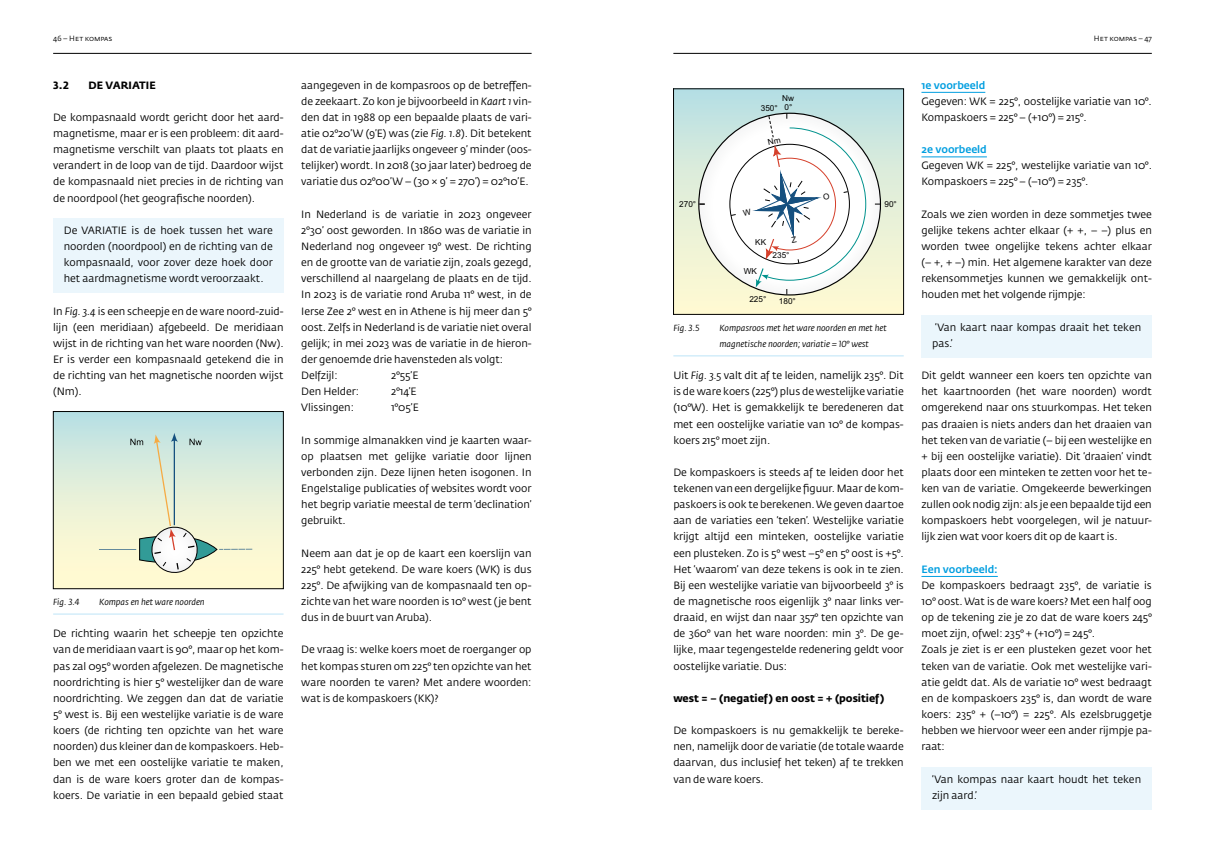
<style>
.page{position:relative;width:1205px;height:851px;background:#fff}
.page>*{position:absolute;margin:0;border:0;box-sizing:border-box;transform-origin:0 0}
.t1{font:10.5px/16.1px "Fedra Sans Std";letter-spacing:-.005em;color:#000;text-align:justify}
.t2{font:700 10.5px "Fedra Sans Std";letter-spacing:-.005em;color:#000}
.t3{font:500 10.5px "Fedra Sans Std";letter-spacing:-.005em;color:#009ee0}
.t4{font:italic 8.75px/16.1px "Fedra Sans Std";letter-spacing:-.005em;color:#000}
.t5{font:8.25px "Arial";color:#000}
.t6{font:7.5px "Fedra Sans Std";color:#000}
.s1{font-style:italic}
</style>
<div class="page">
<hr style="left:53px;top:53px;width:478px;height:1px;background:#000">
<hr style="left:673px;top:53px;width:479px;height:1px;background:#000">
<div style="left:53px;top:218px;width:230px;height:75px;background:#ebf6fc"></div>
<svg style="left:55px;top:413px;width:226px;height:173px;background:#deebd7"></svg>
<hr style="left:99px;top:549px;width:37px;height:1px;background:#15507f">
<div style="left:53px;top:411px;width:230px;height:177px;border:1px solid #000"></div>
<hr style="left:53px;top:613px;width:230px;height:1px;background:#bde4f7">
<svg style="left:675px;top:91px;width:227px;height:221px;background:#dbebd8"></svg>
<svg style="left:699px;top:113px;width:181px;height:182px"></svg>
<svg style="left:730px;top:213px;width:7px;height:3px"></svg>
<div style="left:673px;top:89px;width:231px;height:225px;border:1px solid #000"></div>
<hr style="left:673px;top:355px;width:231px;height:1px;background:#bde4f7">
<hr style="left:921px;top:92px;width:64px;height:1px;background:#009ee0">
<hr style="left:921px;top:157px;width:66px;height:1px;background:#009ee0">
<div style="left:921px;top:315px;width:231px;height:42px;background:#ebf6fc"></div>
<hr style="left:921px;top:576px;width:77px;height:1px;background:#009ee0">
<div style="left:921px;top:767px;width:231px;height:42px;background:#ebf6fc"></div>
<svg style="left:743px;top:113px;width:123px;height:181px"></svg>
<p class="t6" style="left:53px;top:34px;width:61px">46 – Het kompas</p>
<p class="t6" style="left:1094px;top:34px;width:59px">Het kompas – 47</p>
<p class="t1" style="left:301px;top:77px;width:232px">aangegeven in de kompasroos op de betreffen&shy;de zeekaart. Zo kon je bijvoorbeeld in <span class="s1">Kaart 1</span> vin&shy;den dat in 1988 op een bepaalde plaats de vari&shy;atie 02°20’W (9’E) was (zie <span class="s1">Fig. 1.8</span>). Dit betekent dat de variatie jaarlijks ongeveer 9’ minder (oos&shy;telijker) wordt. In 2018 (30 jaar later) bedroeg de variatie dus 02°00’W – (30 × 9’ = 270’) = 02°10’E.</p>
<p class="t1" style="left:301px;top:206px;width:232px;text-align:left">In Nederland is de variatie in 2023 ongeveer 2°30’ oost geworden. In 1860 was de variatie in Nederland nog ongeveer 19° west. De richting en de grootte van de variatie zijn, zoals gezegd, verschillend al naargelang de plaats en de tijd.<br>In 2023 is de variatie rond Aruba 11° west, in de Ierse Zee 2° west en in Athene is hij meer dan 5° oost. Zelfs in Nederland is de variatie niet overal gelijk; in mei 2023 was de variatie in de hieron&shy;der genoemde drie havensteden als volgt:<br>Delfzijl:</p>
<p class="t3" style="left:921px;top:78px;width:65px">1e voorbeeld</p>
<p class="t1" style="left:921px;top:93px;width:232px">Gegeven: WK = 225°, oostelijke variatie van 10°.<br>Kompaskoers = 225° – (+10°) = 215°.</p>
<p class="t3" style="left:921px;top:143px;width:67px">2e voorbeeld</p>
<p class="t1" style="left:921px;top:157px;width:232px">Gegeven WK = 225°, westelijke variatie van 10°.<br>Kompaskoers = 225° – (–10°) = 235°.</p>
<p class="t1" style="left:921px;top:206px;width:232px">Zoals we zien worden in deze sommetjes twee gelijke tekens achter elkaar (+ +, – –) plus en worden twee ongelijke tekens achter elkaar (– +, + –) min. Het algemene karakter van deze rekensommetjes kunnen we gemakkelijk ont&shy;houden met het volgende rijmpje:</p>
<p class="t1" style="left:932px;top:319px;width:211px">‘Van kaart naar kompas draait het teken pas.’</p>
<p class="t1" style="left:921px;top:367px;width:232px">Dit geldt wanneer een koers ten opzichte van het kaartnoorden (het ware noorden) wordt omgerekend naar ons stuurkompas. Het teken pas draaien is niets anders dan het draaien van het teken van de variatie (– bij een westelijke en + bij een oostelijke variatie). Dit ‘draaien’ vindt plaats door een minteken te zetten voor het te&shy;ken van de variatie. Omgekeerde bewerkingen zullen ook nodig zijn: als je een bepaalde tijd een kompaskoers hebt voorgelegen, wil je natuur&shy;lijk zien wat voor koers dit op de kaart is.</p>
<p class="t3" style="left:921px;top:562px;width:78px">Een voorbeeld:</p>
<p class="t1" style="left:921px;top:577px;width:232px;text-align:left">De kompaskoers bedraagt 235°, de variatie is 10° oost. Wat is de ware koers? Met een half oog op de tekening zie je zo dat de ware koers 245° moet zijn, ofwel: 235° + (+10°) = 245°.<br>Zoals je ziet is er een plusteken gezet voor het teken van de variatie. Ook met westelijke vari&shy;atie geldt dat. Als de variatie 10° west bedraagt en de kompaskoers 235° is, dan wordt de ware koers: 235° + (–10°) = 225°. Als ezelsbruggetje hebben we hiervoor weer een ander rijmpje pa&shy;raat:</p>
<p class="t1" style="left:932px;top:770px;width:211px">‘Van kompas naar kaart houdt het teken zijn aard.’</p>
<p class="t2" style="left:53px;top:78px;width:17px">3.2</p>
<p class="t2" style="left:89px;top:78px;width:69px">DE VARIATIE</p>
<p class="t1" style="left:53px;top:109px;width:232px">De kompasnaald wordt gericht door het aard&shy;magnetisme, maar er is een probleem: dit aard&shy;magnetisme verschilt van plaats tot plaats en verandert in de loop van de tijd. Daardoor wijst de kompasnaald niet precies in de richting van de noordpool (het geografische noorden).</p>
<p class="t1" style="left:64px;top:222px;width:211px">De VARIATIE is de hoek tussen het ware noorden (noordpool) en de richting van de kompasnaald, voor zover deze hoek door het aardmagnetisme wordt veroorzaakt.</p>
<p class="t1" style="left:53px;top:303px;width:232px">In <span class="s1">Fig. 3.4</span> is een scheepje en de ware noord-zuid&shy;lijn (een meridiaan) afgebeeld. De meridiaan wijst in de richting van het ware noorden (Nw).<br>Er is verder een kompasnaald getekend die in de richting van het magnetische noorden wijst (Nm).</p>
<p class="t5" style="left:782px;top:92px;width:13px">Nw</p>
<p class="t5" style="left:761px;top:102px;width:33px">350° 0°</p>
<p class="t5" style="left:679px;top:198px;width:19px">270°</p>
<p class="t5" style="left:884px;top:198px;width:14px">90°</p>
<p class="t5" style="left:755px;top:237px;width:12px">KK</p>
<p class="t5" style="left:744px;top:266px;width:15px">WK</p>
<p class="t5" style="left:772px;top:250px;width:19px">235°</p>
<p class="t5" style="left:749px;top:294px;width:19px">225°</p>
<p class="t5" style="left:779px;top:296px;width:19px">180°</p>
<p class="t4" style="left:673px;top:319px;width:28px">Fig. 3.5</p>
<p class="t4" style="left:719px;top:319px;width:169px">Kompasroos met het ware noorden en met het magnetische noorden; variatie = 10° west</p>
<p class="t1" style="left:673px;top:367px;width:232px">Uit <span class="s1">Fig. 3.5</span> valt dit af te leiden, namelijk 235°. Dit is de ware koers (225°) plus de westelijke variatie (10°W). Het is gemakkelijk te beredeneren dat met een oostelijke variatie van 10° de kompas&shy;koers 215° moet zijn.</p>
<p class="t1" style="left:673px;top:464px;width:232px">De kompaskoers is steeds af te leiden door het tekenen van een dergelijke figuur. Maar de kom&shy;paskoers is ook te berekenen. We geven daartoe aan de variaties een ‘teken’. Westelijke variatie krijgt altijd een minteken, oostelijke variatie een plusteken. Zo is 5° west –5° en 5° oost is +5°.<br>Het ‘waarom’ van deze tekens is ook in te zien.<br>Bij een westelijke variatie van bijvoorbeeld 3° is de magnetische roos eigenlijk 3° naar links ver&shy;draaid, en wijst dan naar 357° ten opzichte van de 360° van het ware noorden: min 3°. De ge&shy;lijke, maar tegengestelde redenering geldt voor oostelijke variatie. Dus:</p>
<p class="t2" style="left:673px;top:691px;width:213px">west = – (negatief) en oost = + (positief)</p>
<p class="t1" style="left:673px;top:722px;width:232px">De kompaskoers is nu gemakkelijk te bereke&shy;nen, namelijk door de variatie (de totale waarde daarvan, dus inclusief het teken) af te trekken van de ware koers.</p>
<p class="t1" style="left:391px;top:367px;width:29px">2°55’E</p>
<p class="t1" style="left:301px;top:383px;width:59px">Den Helder:</p>
<p class="t1" style="left:391px;top:383px;width:27px">2°14’E</p>
<p class="t1" style="left:301px;top:399px;width:54px">Vlissingen:</p>
<p class="t1" style="left:391px;top:399px;width:29px">1°05’E</p>
<p class="t1" style="left:301px;top:432px;width:232px">In sommige almanakken vind je kaarten waar&shy;op plaatsen met gelijke variatie door lijnen verbonden zijn. Deze lijnen heten isogonen. In Engelstalige publicaties of websites wordt voor het begrip variatie meestal de term ‘declination’ gebruikt.</p>
<p class="t1" style="left:301px;top:544px;width:232px">Neem aan dat je op de kaart een koerslijn van 225° hebt getekend. De ware koers (WK) is dus 225°. De afwijking van de kompasnaald ten op&shy;zichte van het ware noorden is 10° west (je bent dus in de buurt van Aruba).</p>
<p class="t1" style="left:301px;top:641px;width:232px">De vraag is: welke koers moet de roerganger op het kompas sturen om 225° ten opzichte van het ware noorden te varen? Met andere woorden: wat is de kompaskoers (KK)?</p>
<p class="t4" style="left:53px;top:593px;width:28px">Fig. 3.4</p>
<p class="t4" style="left:99px;top:593px;width:107px">Kompas en het ware noorden</p>
<p class="t1" style="left:53px;top:625px;width:232px">De richting waarin het scheepje ten opzichte van de meridiaan vaart is 90°, maar op het kom&shy;pas zal 095° worden afgelezen. De magnetische noordrichting is hier 5° westelijker dan de ware noordrichting. We zeggen dan dat de variatie 5° west is. Bij een westelijke variatie is de ware koers (de richting ten opzichte van het ware noorden) dus kleiner dan de kompaskoers. Heb&shy;ben we met een oostelijke variatie te maken, dan is de ware koers groter dan de kompas&shy;koers. De variatie in een bepaald gebied staat</p>
</div>
